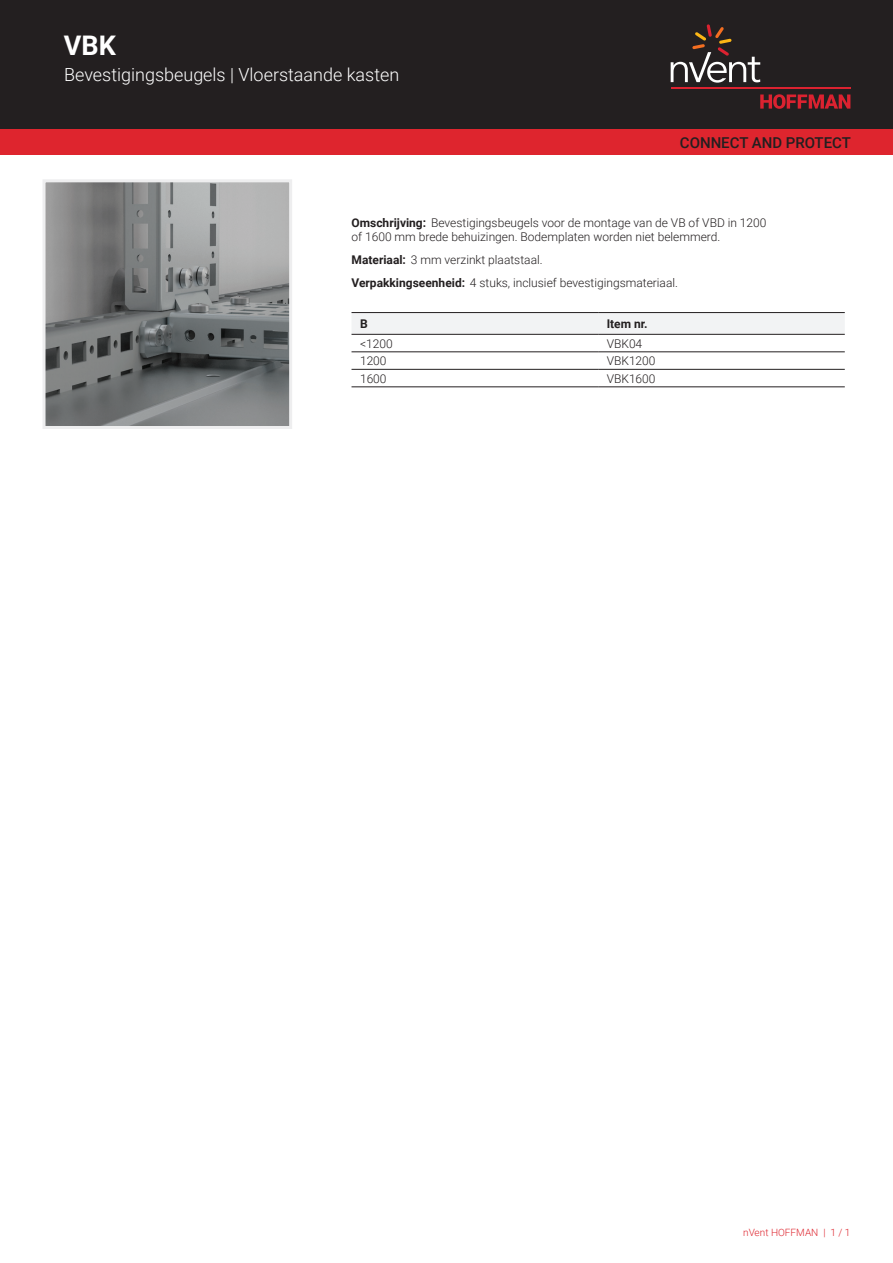
<style>
.page{position:relative;width:893px;height:1263px;background:#fff}
.page>*{position:absolute;margin:0;border:0;box-sizing:border-box;transform-origin:0 0}
.t1{font:700 27px "Roboto";color:#fff}
.t2{font:300 18px "Roboto";color:#fff}
.t3{font:500 15px "Roboto";color:#231f20}
.t4{font:300 12px/14.4px "Roboto";color:#231f20}
.t5{font:700 12px "Roboto";color:#231f20}
.t6{font:300 10.05px "Roboto";color:#de252e}
.s1{font-weight:700}
</style>
<div class="page">
<div style="left:0;top:0;width:893px;height:129px;background:#231f20"></div>
<svg style="left:760px;top:94px;width:90px;height:15px"></svg>
<hr style="left:671px;top:88px;width:179px;height:1px;background:#db2230">
<svg style="left:671px;top:24px;width:89px;height:59px"></svg>
<div style="left:0;top:129px;width:893px;height:26px;background:#de252e"></div>
<svg style="left:351px;top:313px;width:494px;height:21px"></svg>
<hr style="left:351px;top:312px;width:247px;height:1px;background:#231f20">
<hr style="left:598px;top:312px;width:247px;height:1px;background:#231f20">
<hr style="left:351px;top:352px;width:247px;height:1px;background:#231f20">
<hr style="left:598px;top:352px;width:247px;height:1px;background:#231f20">
<hr style="left:351px;top:369px;width:247px;height:1px;background:#231f20">
<hr style="left:598px;top:369px;width:247px;height:1px;background:#231f20">
<hr style="left:351px;top:387px;width:247px;height:1px;background:#231f20">
<hr style="left:598px;top:387px;width:247px;height:1px;background:#231f20">
<hr style="left:351px;top:334px;width:247px;height:1px;background:#231f20">
<hr style="left:598px;top:334px;width:247px;height:1px;background:#231f20">
<img style="left:47px;top:183px;width:241px;height:242px">
<div style="left:43px;top:179px;width:249px;height:250px;border:3px solid #eeeeef"></div>
<h1 class="t1" style="left:64px;top:26px;width:54px">VBK</h1>
<h2 class="t2" style="left:64px;top:62px;width:337px">Bevestigingsbeugels | Vloerstaande kasten</h2>
<p class="t3" style="left:680px;top:132px;width:173px">CONNECT AND PROTECT</p>
<p class="t4" style="left:351px;top:215px;width:417px"><span class="s1">Omschrijving:</span> Bevestigingsbeugels voor de montage van de VB of VBD in 1200 of 1600 mm brede behuizingen. Bodemplaten worden niet belemmerd.</p>
<p class="t4" style="left:351px;top:248px;width:328px;line-height:23px"><span class="s1">Materiaal:</span> 3 mm verzinkt plaatstaal.<br><span class="s1">Verpakkingseenheid:</span> 4 stuks, inclusief bevestigingsmateriaal.</p>
<p class="t5" style="left:360px;top:315px;width:9px">B</p>
<p class="t5" style="left:607px;top:315px;width:42px">Item nr.</p>
<p class="t4" style="left:360px;top:336px;width:34px">&lt;1200</p>
<p class="t4" style="left:607px;top:336px;width:37px">VBK04</p>
<p class="t4" style="left:360px;top:353px;width:28px">1200</p>
<p class="t4" style="left:607px;top:353px;width:50px">VBK1200</p>
<p class="t4" style="left:360px;top:371px;width:28px">1600</p>
<p class="t4" style="left:607px;top:371px;width:50px">VBK1600</p>
<p class="t6" style="left:743px;top:1226px;width:109px">nVent HOFFMAN | 1 / 1</p>
</div>
